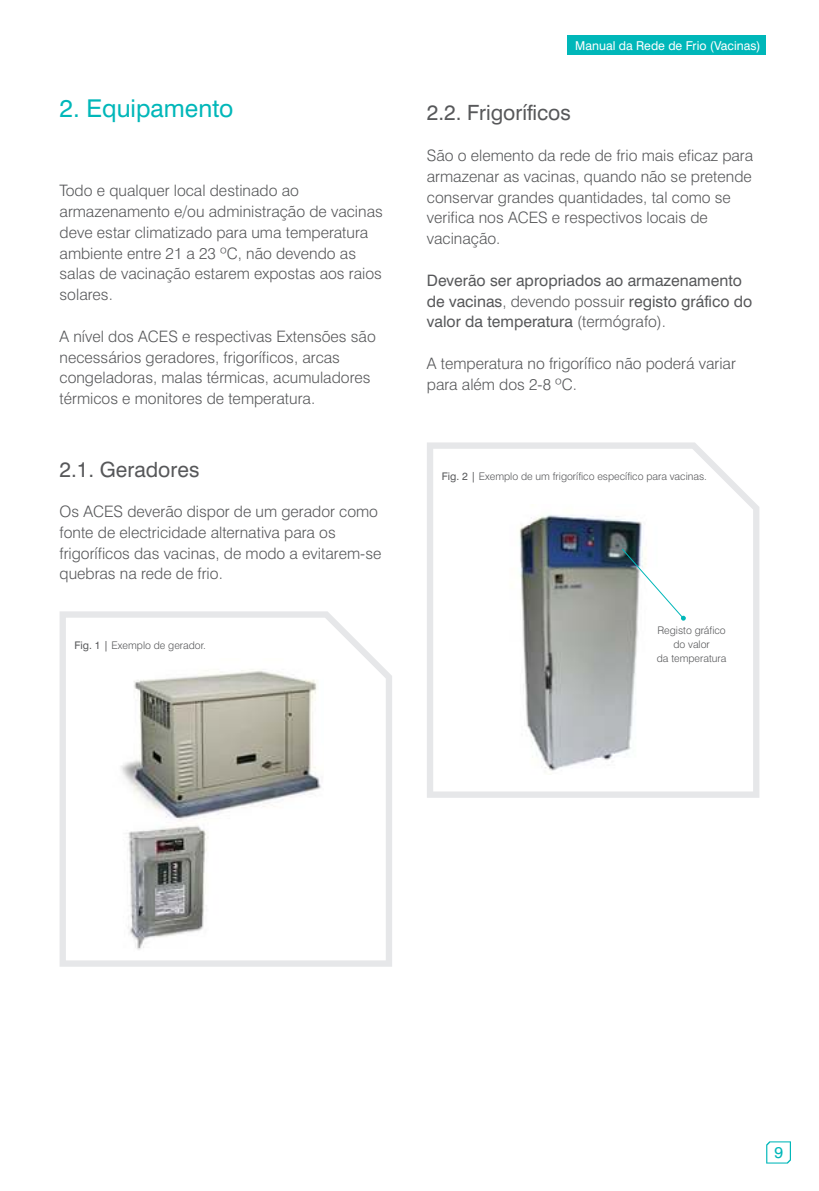
<style>
.page{position:relative;width:819px;height:1191px;background:#fff}
.page>*{position:absolute;margin:0;border:0;box-sizing:border-box;transform-origin:0 0}
.t1{font:24.5px "Swiss 721 BT";color:#00b7b9}
.t2{font:21px "Swiss 721 BT";color:#57585a}
.t3{font:300 15.75px/20.8px "Swiss 721 BT";color:#57585a}
.t4{font:15.75px/20.8px "Swiss 721 BT";color:#57585a}
.t5{font:15.75px "Swiss 721 BT";color:#00b7b9}
.t6{font:12.25px "Swiss 721 BT";color:#fff}
.t7{font:300 10.5px/13.8px "Swiss 721 BT";color:#57585a;text-align:center}
.s1{font-weight:400}
.s2{font-weight:300}
</style>
<div class="page">
<svg style="left:427px;top:442px;width:332px;height:356px"></svg>
<svg style="left:60px;top:611px;width:332px;height:355px"></svg>
<svg style="left:766px;top:1141px;width:25px;height:22px"></svg>
<div style="left:567px;top:35px;width:199px;height:20px;background:#00b7b9"></div>
<img style="left:112px;top:658px;width:211px;height:293px">
<img style="left:446px;top:505px;width:270px;height:269px">
<svg style="left:620px;top:547px;width:65px;height:73px"></svg>
<h1 class="t1" style="left:60px;top:98px;width:175px">2. Equipamento</h1>
<p class="t3" style="left:60px;top:182px;width:325px">Todo e qualquer local destinado ao armazenamento e/ou administração de vacinas deve estar climatizado para uma temperatura ambiente entre 21 a 23 ºC, não devendo as salas de vacinação estarem expostas aos raios solares.</p>
<p class="t3" style="left:60px;top:327px;width:318px">A nível dos ACES e respectivas Extensões são necessários geradores, frigoríficos, arcas congeladoras, malas térmicas, acumuladores térmicos e monitores de temperatura.</p>
<h2 class="t2" style="left:60px;top:461px;width:141px">2.1. Geradores</h2>
<p class="t3" style="left:60px;top:502px;width:323px">Os ACES deverão dispor de um gerador como fonte de electricidade alternativa para os frigoríficos das vacinas, de modo a evitarem-se quebras na rede de frio.</p>
<p class="t7" style="left:74px;top:639px;width:133px"><span class="s1">Fig. 1 |</span> Exemplo de gerador.</p>
<p class="t6" style="left:575px;top:40px;width:187px">Manual da Rede de Frio (Vacinas)</p>
<h2 class="t2" style="left:427px;top:104px;width:145px">2.2. Frigoríficos</h2>
<p class="t3" style="left:427px;top:147px;width:328px">São o elemento da rede de frio mais eficaz para armazenar as vacinas, quando não se pretende conservar grandes quantidades, tal como se verifica nos ACES e respectivos locais de vacinação.</p>
<p class="t4" style="left:427px;top:271px;width:327px">Deverão ser apropriados ao armazenamento de vacinas<span class="s2">, devendo possuir</span> registo gráfico do valor da temperatura <span class="s2">(termógrafo).</span></p>
<p class="t3" style="left:427px;top:354px;width:310px">A temperatura no frigorífico não poderá variar para além dos 2-8 ºC.</p>
<p class="t7" style="left:441px;top:470px;width:267px"><span class="s1">Fig. 2 |</span> Exemplo de um frigorífico específico para vacinas.</p>
<p class="t7" style="left:656px;top:624px;width:71px">Registo gráfico do valor<br>da temperatura</p>
<p class="t5" style="left:774px;top:1146px;width:10px">9</p>
</div>
